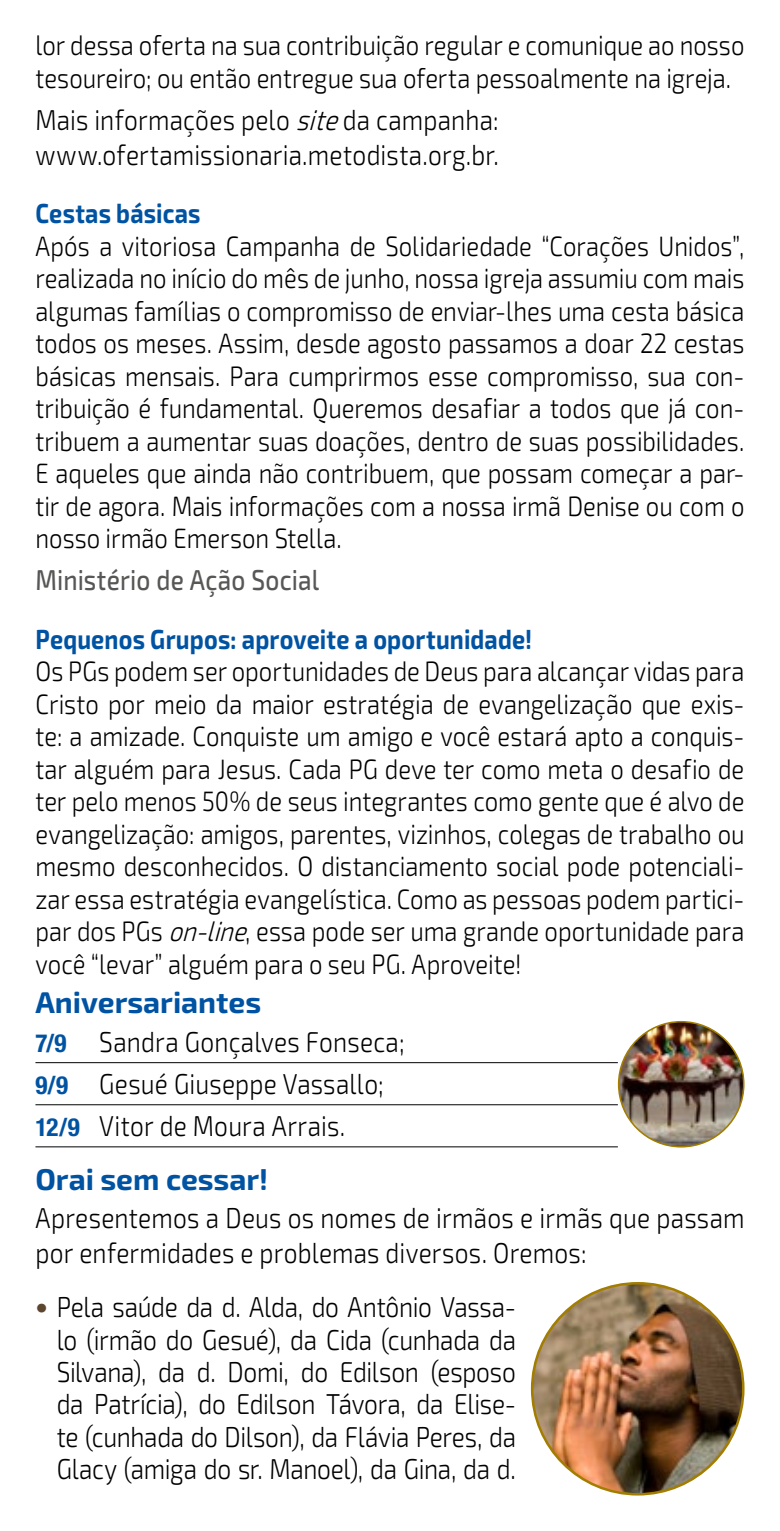
<style>
.page{position:relative;width:780px;height:1531px;background:#fff}
.page>*{position:absolute;margin:0;border:0;box-sizing:border-box;transform-origin:0 0}
.t1{font:700 30px "Exo 2";color:#0053a2}
.t2{font:300 28.75px/32.5px "Exo 2";letter-spacing:.005em;color:#000;scale:.85 1}
.t3{font:500 28.75px "Exo 2";letter-spacing:.005em;color:#575756;scale:.85 1}
.t4{font:300 28px/32.5px "Exo 2";color:#000;text-align:justify;scale:.85 1}
.t5{font:700 27.5px "Exo 2";letter-spacing:.01em;color:#0053a2;scale:.85 1}
.s1{font-style:italic}
.s2{font-family:"Helvetica Neue LT Std";font-weight:700;font-stretch:condensed;font-size:25px;color:#0053a2}
.s3{font-family:"Helvetica Neue LT Std";font-weight:700;font-stretch:condensed;font-size:25px;color:#5c4630}
</style>
<div class="page">
<hr style="left:35px;top:1062px;width:583px;height:1px;background:#000">
<hr style="left:35px;top:1104px;width:583px;height:1px;background:#000">
<hr style="left:35px;top:1146px;width:583px;height:1px;background:#000">
<img style="left:532px;top:1283px;width:211px;height:211px;border-radius:105px">
<img style="left:618px;top:1022px;width:125px;height:125px;border-radius:63px">
<div style="left:618px;top:1021px;width:126px;height:126px;border:2px solid #a27d00;border-radius:50%"></div>
<p class="t4" style="left:35px;top:30px;width:835px">lor dessa oferta na sua contribuição regular e comunique ao nosso tesoureiro; ou então entregue sua oferta pessoalmente na igreja.</p>
<p class="t2" style="left:35px;top:103px;width:546px;line-height:35px">Mais informações pelo <span class="s1">site</span>da campanha: www.ofertamissionaria.metodista.org.br.</p>
<p class="t5" style="left:35px;top:197px;width:196px">Cestas básicas</p>
<p class="t4" style="left:35px;top:230px;width:835px">Após a vitoriosa Campanha de Solidariedade “Corações Unidos”, realizada no início do mês de junho, nossa igreja assumiu com mais algumas famílias o compromisso de enviar-lhes uma cesta básica todos os meses. Assim, desde agosto passamos a doar 22 cestas básicas mensais. Para cumprirmos esse compromisso, sua con&shy;tribuição é fundamental. Queremos desafiar a todos que já con&shy;tribuem a aumentar suas doações, dentro de suas possibilidades.<br>E aqueles que ainda não contribuem, que possam começar a par&shy;tir de agora. Mais informações com a nossa irmã Denise ou com o nosso irmão Emerson Stella.</p>
<p class="t3" style="left:35px;top:563px;width:335px">Ministério de Ação Social</p>
<p class="t5" style="left:35px;top:622px;width:586px">Pequenos Grupos: aproveite a oportunidade!</p>
<p class="t4" style="left:35px;top:655px;width:835px">Os PGs podem ser oportunidades de Deus para alcançar vidas para Cristo por meio da maior estratégia de evangelização que exis&shy;te: a amizade. Conquiste um amigo e você estará apto a conquis&shy;tar alguém para Jesus. Cada PG deve ter como meta o desafio de ter pelo menos 50% de seus integrantes como gente que é alvo de evangelização: amigos, parentes, vizinhos, colegas de trabalho ou mesmo desconhecidos. O distanciamento social pode potenciali&shy;zar essa estratégia evangelística. Como as pessoas podem partici&shy;par dos PGs <span class="s1">on-line</span>, essa pode ser uma grande oportunidade para você “levar” alguém para o seu PG. Aproveite!</p>
<p class="t1" style="left:35px;top:985px;width:227px">Aniversariantes</p>
<p class="t2" style="left:35px;top:1021px;width:436px;line-height:42px"><span class="s2">7/9</span> Sandra Gonçalves Fonseca;<br><span class="s2">9/9</span> Gesué Giuseppe Vassallo;<br><span class="s2">12/9</span> Vitor de Moura Arrais.</p>
<p class="t1" style="left:35px;top:1161px;width:234px">Orai sem cessar!</p>
<p class="t2" style="left:35px;top:1201px;width:835px;line-height:35px">Apresentemos a Deus os nomes de irmãos e irmãs que passam por enfermidades e problemas diversos. Oremos:</p>
<p class="t2" style="left:57px;top:1291px;width:542px;text-align:justify;text-indent:-21px"><span class="s3">•</span> Pela saúde da d. Alda, do Antônio Vassa&shy;lo (irmão do Gesué), da Cida (cunhada da Silvana), da d. Domi, do Edilson (esposo da Patrícia), do Edilson Távora, da Elise&shy;te (cunhada do Dilson), da Flávia Peres, da Glacy (amiga do sr. Manoel), da Gina, da d.</p>
</div>
